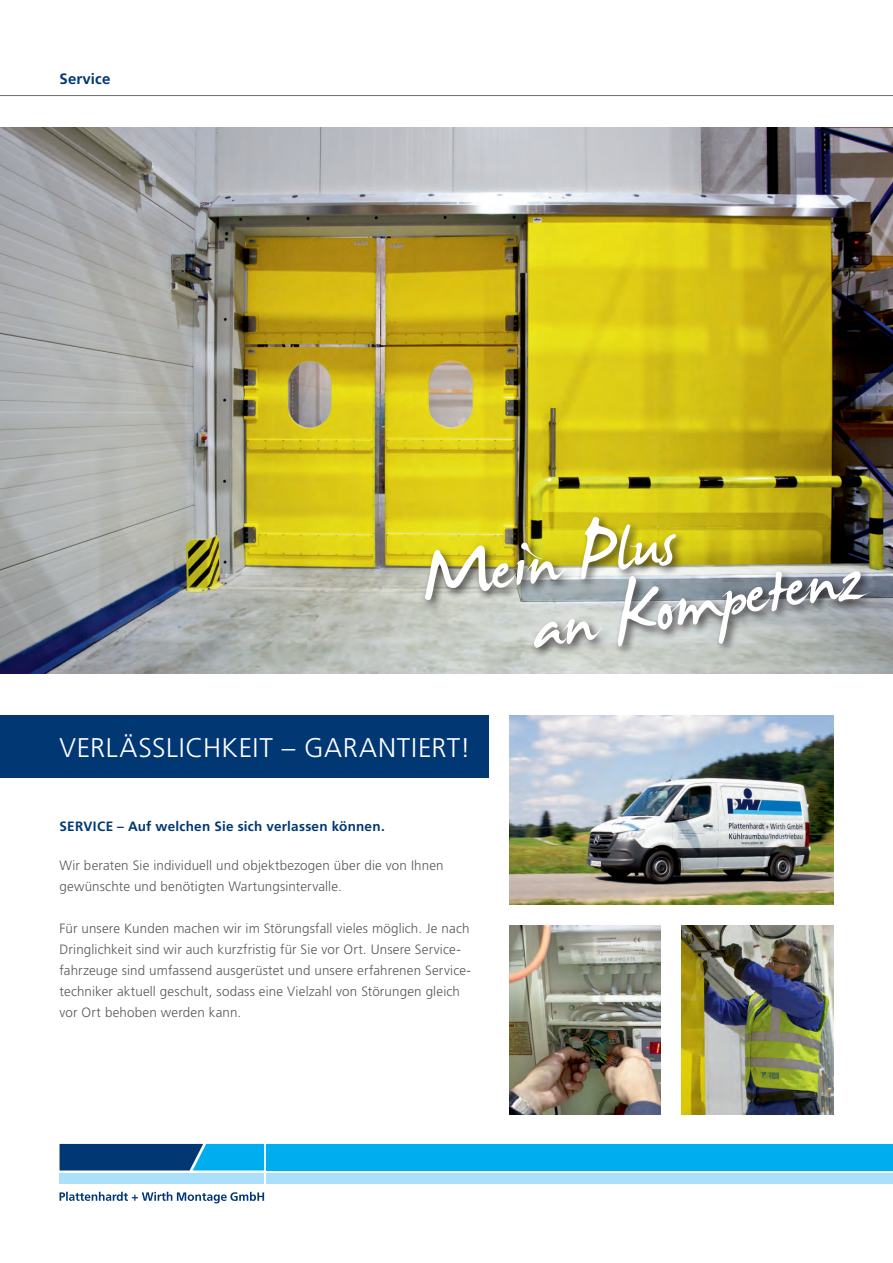
<style>
.page{position:relative;width:893px;height:1263px;background:#fff}
.page>*{position:absolute;margin:0;border:0;box-sizing:border-box;transform-origin:0 0}
.t1{font:108.3px "James Fajardo";color:#fff}
.t2{font:300 27px "Frutiger LT Std";letter-spacing:.025em;color:#fff}
.t3{font:700 15px "Frutiger LT Std";letter-spacing:.01em;color:#013874}
.t4{font:300 13.5px/21px "Frutiger LT Std";letter-spacing:.01em;color:#57585a}
.t5{font:700 13.5px "Frutiger";letter-spacing:.02em;color:#013874}
</style>
<div class="page">
<img style="left:0;top:127px;width:893px;height:546px">
<div style="left:0;top:715px;width:489px;height:63px;background:#013874"></div>
<div style="left:421px;top:513px;width:460px;height:147px;background:#231f20;opacity:.8"></div>
<svg style="left:60px;top:1192px;width:204px;height:11px"></svg>
<svg style="left:60px;top:1144px;width:204px;height:26px;background:#04609c"></svg>
<div style="left:60px;top:1173px;width:204px;height:11px;background:#aae0f9"></div>
<div style="left:267px;top:1144px;width:626px;height:26px;background:#00aeef"></div>
<div style="left:267px;top:1173px;width:626px;height:11px;background:#aae0f9"></div>
<img style="left:509px;top:925px;width:152px;height:189px">
<img style="left:682px;top:925px;width:151px;height:189px">
<img style="left:509px;top:715px;width:324px;height:189px">
<hr style="left:0;top:95px;width:893px;height:1px;background:#6c6d70">
<p class="t3" style="left:60px;top:70px;width:52px">Service</p>
<h1 class="t1" style="left:410px;top:529px;width:260px;rotate:-10deg">Mein Plus</h1>
<h1 class="t1" style="left:523px;top:577px;width:335px;rotate:-10deg">an Kompetenz</h1>
<h2 class="t2" style="left:60px;top:732px;width:413px">VERLÄSSLICHKEIT – GARANTIERT!</h2>
<p class="t5" style="left:60px;top:818px;width:327px">SERVICE – Auf welchen Sie sich verlassen können.</p>
<p class="t4" style="left:60px;top:855px;width:386px">Wir beraten Sie individuell und objektbezogen über die von Ihnen gewünschte und benötigten Wartungsintervalle.</p>
<p class="t4" style="left:60px;top:918px;width:413px">Für unsere Kunden machen wir im Störungsfall vieles möglich. Je nach Dringlichkeit sind wir auch kurzfristig für Sie vor Ort. Unsere Service&shy;fahrzeuge sind umfassend ausgerüstet und unsere erfahrenen Service&shy;techniker aktuell geschult, sodass eine Vielzahl von Störungen gleich vor Ort behoben werden kann.</p>
</div>
